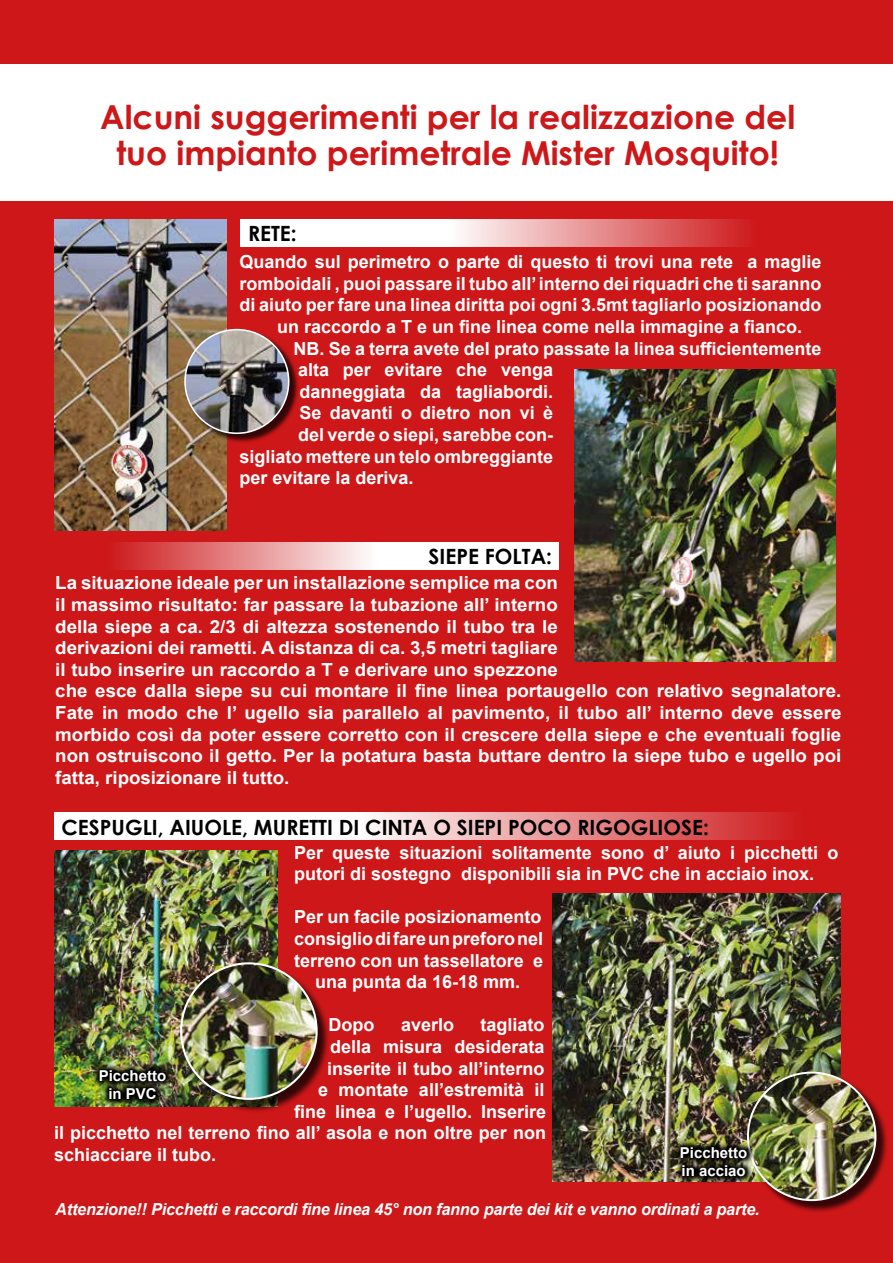
<style>
.page{position:relative;width:893px;height:1263px;background:#fff}
.page>*{position:absolute;margin:0;border:0;box-sizing:border-box;transform-origin:0 0}
.t1{font:700 33px/36px "Century Gothic";color:#cd1719;text-align:center}
.t2{font:700 21px "Century Gothic";color:#000}
.t3{font:700 18px/21.6px "Arial";color:#fff}
.t4{font:700 18px/21.6px "Arial";color:#fff;scale:1.04 1}
.t5{font:italic 700 16.5px "Arial";letter-spacing:-.01em;color:#fff}
.t6{font:700 15px/18px "Arial";color:#fff;text-align:center}
</style>
<div class="page">
<div style="left:0;top:202px;width:893px;height:1061px;background:#cd1719"></div>
<div style="left:0;top:0;width:893px;height:64px;background:#cd1719"></div>
<img style="left:54px;top:219px;width:173px;height:311px">
<div style="left:186px;top:331px;width:113px;height:112px;background:#000;opacity:.75"></div>
<img style="left:185px;top:330px;width:104px;height:103px;border-radius:52px">
<div style="left:184px;top:329px;width:105px;height:105px;border:2px solid #fff;border-radius:50%"></div>
<img style="left:574px;top:370px;width:262px;height:292px">
<img style="left:552px;top:893px;width:288px;height:288px">
<img style="left:54px;top:850px;width:224px;height:256px">
<div style="left:182px;top:964px;width:149px;height:149px;background:#000;opacity:.75"></div>
<img style="left:181px;top:963px;width:136px;height:136px;border-radius:68px">
<div style="left:749px;top:1073px;width:139px;height:140px;background:#000;opacity:.75"></div>
<img style="left:748px;top:1072px;width:127px;height:128px;border-radius:64px">
<svg style="left:240px;top:219px;width:504px;height:28px;background:#f0bebf"></svg>
<svg style="left:119px;top:542px;width:439px;height:28px;background:#f0bdbe"></svg>
<svg style="left:54px;top:812px;width:731px;height:28px;background:#f0bebe"></svg>
<img style="left:92px;top:1063px;width:81px;height:44px">
<img style="left:673px;top:1139px;width:82px;height:45px">
<h1 class="t1" style="left:100px;top:97px;width:696px">Alcuni suggerimenti per la realizzazione del tuo impianto perimetrale Mister Mosquito!</h1>
<p class="t2" style="left:248px;top:218px;width:50px">RETE:</p>
<p class="t3" style="left:240px;top:251px;width:583px">Quando sul perimetro o parte di questo ti trovi una rete a maglie</p>
<p class="t3" style="left:240px;top:273px;width:584px">romboidali , puoi passare il tubo all’ interno dei riquadri che ti saranno</p>
<p class="t3" style="left:240px;top:295px;width:584px">di aiuto per fare una linea diritta poi ogni 3.5mt tagliarlo posizionando</p>
<p class="t3" style="left:277px;top:316px;width:527px">un raccordo a T e un fine linea come nella immagine a fianco.</p>
<p class="t3" style="left:294px;top:338px;width:529px">NB. Se a terra avete del prato passate la linea sufficientemente</p>
<p class="t3" style="left:298px;top:359px;width:256px">alta per evitare che venga</p>
<p class="t3" style="left:300px;top:381px;width:255px">danneggiata da tagliabordi.</p>
<p class="t3" style="left:300px;top:403px;width:255px">Se davanti o dietro non vi è</p>
<p class="t3" style="left:298px;top:424px;width:257px">del verde o siepi, sarebbe con-</p>
<p class="t3" style="left:240px;top:446px;width:315px">sigliato mettere un telo ombreggiante</p>
<p class="t3" style="left:240px;top:467px;width:176px">per evitare la deriva.</p>
<p class="t2" style="left:429px;top:540px;width:125px">SIEPE FOLTA:</p>
<p class="t4" style="left:55px;top:572px;width:757px">La situazione ideale per un installazione semplice ma con<br>il massimo risultato: far passare la tubazione all’ interno<br>della siepe a ca. 2/3 di altezza sostenendo il tubo tra le<br>derivazioni dei rametti. A distanza di ca. 3,5 metri tagliare<br>il tubo inserire un raccordo a T e derivare uno spezzone<br>che esce dalla siepe su cui montare il fine linea portaugello con relativo segnalatore.<br>Fate in modo che l’ ugello sia parallelo al pavimento, il tubo all’ interno deve essere morbido così da poter essere corretto con il crescere della siepe e che eventuali foglie non ostruiscono il getto. Per la potatura basta buttare dentro la siepe tubo e ugello poi fatta, riposizionare il tutto.</p>
<p class="t2" style="left:62px;top:811px;width:649px">CESPUGLI, AIUOLE, MURETTI DI CINTA O SIEPI POCO RIGOGLIOSE:</p>
<p class="t3" style="left:294px;top:842px;width:546px">Per queste situazioni solitamente sono d’ aiuto i picchetti o putori di sostegno disponibili sia in PVC che in acciaio inox.</p>
<p class="t3" style="left:294px;top:906px;width:251px;text-align:center">Per un facile posizionamento consiglio di fare un preforo nel terreno con un tassellatore e una punta da 16-18 mm.</p>
<p class="t3" style="left:329px;top:1014px;width:47px">Dopo</p>
<p class="t3" style="left:401px;top:1014px;width:55px">averlo</p>
<p class="t3" style="left:481px;top:1014px;width:66px">tagliato</p>
<p class="t3" style="left:330px;top:1036px;width:216px">della misura desiderata</p>
<p class="t3" style="left:327px;top:1058px;width:219px">inserite il tubo all’interno</p>
<p class="t3" style="left:318px;top:1079px;width:228px">e montate all’estremità il</p>
<p class="t3" style="left:294px;top:1101px;width:253px">fine linea e l’ugello. Inserire</p>
<p class="t3" style="left:54px;top:1122px;width:494px">il picchetto nel terreno fino all’ asola e non oltre per non</p>
<p class="t3" style="left:54px;top:1144px;width:164px">schiacciare il tubo.</p>
<p class="t6" style="left:99px;top:1067px;width:69px">Picchetto in PVC</p>
<p class="t6" style="left:680px;top:1144px;width:69px;text-align:left">Picchetto in acciao</p>
<p class="t5" style="left:55px;top:1199px;width:706px">Attenzione!! Picchetti e raccordi fine linea 45° non fanno parte dei kit e vanno ordinati a parte.</p>
</div>
